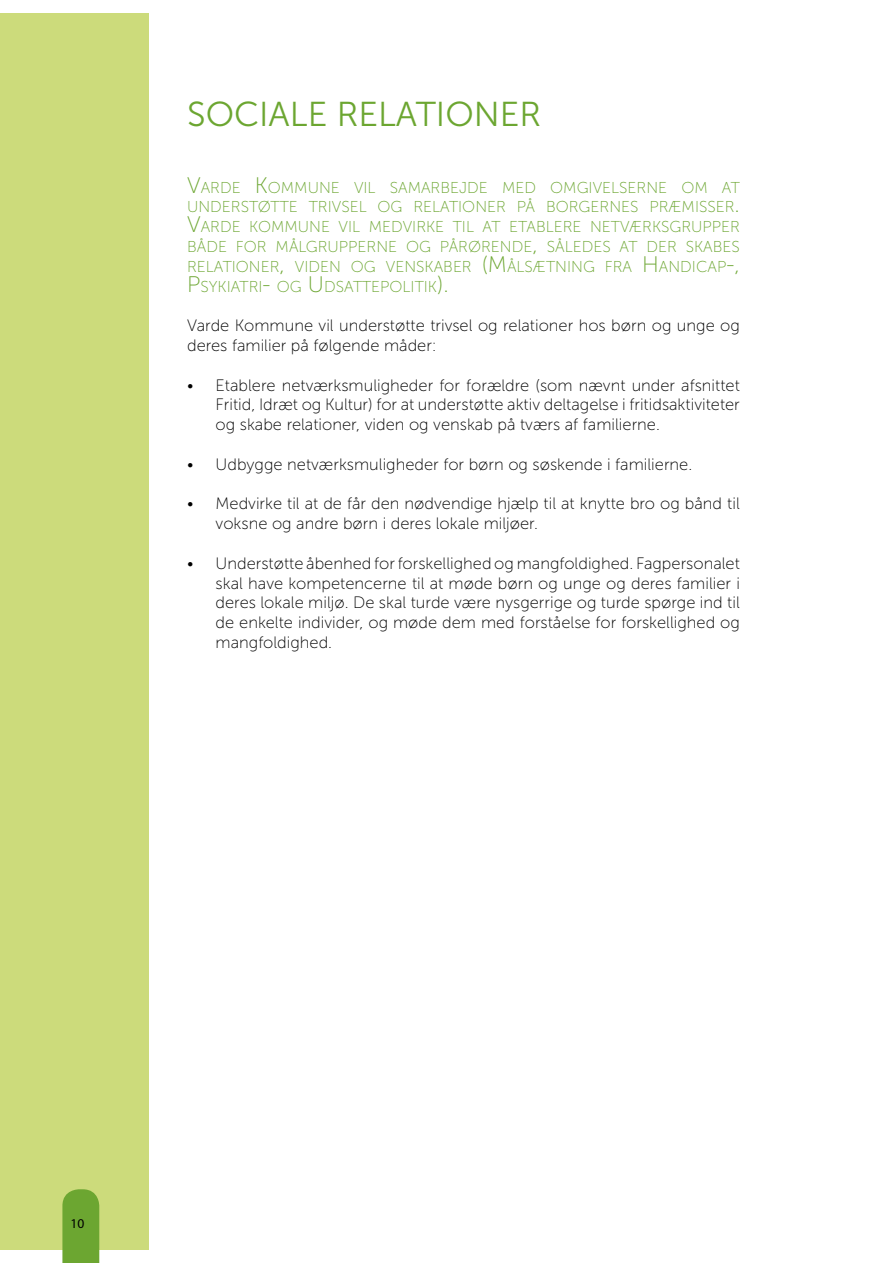
<style>
.page{position:relative;width:893px;height:1263px;background:#fff}
.page>*{position:absolute;margin:0;border:0;box-sizing:border-box;transform-origin:0 0}
.t1{font:34.5px "Museo Sans 300";color:#6ca631}
.t2{font:16.5px/19.8px "Museo Sans 100";color:#000}
.t3{font:15.75px/19.8px "Museo Sans 100";color:#6ca631;text-align:justify}
.t4{font:13.5px "Myriad Pro";color:#000}
.s1{font-size:22.5px}
</style>
<div class="page">
<div style="left:0;top:0;width:149px;height:1263px;background:#ccdb7b"></div>
<div style="left:0;top:1250px;width:893px;height:13px;background:#fff"></div>
<div style="left:0;top:0;width:893px;height:13px;background:#fff"></div>
<svg style="left:62px;top:1189px;width:37px;height:74px;background:#71a835"></svg>
<h1 class="t1" style="left:187px;top:96px;width:356px">SOCIALE RELATIONER</h1>
<p class="t3" style="left:187px;top:177px;width:554px"><span class="s1">V</span>ARDE <span class="s1">K</span>OMMUNE VI L SAMARBEJDE MED OMGIVELSERNE OM AT UNDERSTØTTE TRIVSEL OG RELATIONER PÅ BORGERNES PRÆMISSER<span class="s1">.<br>V</span>ARDE KOMMUNE VI L MEDVI RKE TI L AT ETABLERE NETVÆRKSGRUPPER BÅDE FOR MÅLGRUPPERNE OG PÅRØRENDE<span class="s1">,</span> SÅLEDES AT DER SKABES RELATIONER<span class="s1">,</span> VI DEN OG VENSKABER <span class="s1">(M</span>ÅLSÆTNI NG FRA <span class="s1">H</span>ANDICAP<span class="s1">-, P</span>SYKIATRI <span class="s1">-</span> OG <span class="s1">U</span> DSATTEPOLITI K<span class="s1">).</span></p>
<p class="t2" style="left:187px;top:316px;width:554px">Varde Kommune vil understøtte trivsel og relationer hos børn og unge og deres familier på følgende måder:</p>
<p class="t2" style="left:216px;top:375px;width:526px;text-align:justify;text-indent:-28px">• Etablere netværksmuligheder for forældre (som nævnt under afsnittet Fritid, Idræt og Kultur) for at understøtte aktiv deltagelse i fritidsaktiviteter og skabe relationer, viden og venskab på tværs af familierne.</p>
<p class="t2" style="left:187px;top:454px;width:507px">• Udbygge netværksmuligheder for børn og søskende i familierne.</p>
<p class="t2" style="left:216px;top:494px;width:526px;text-indent:-28px">• Medvirke til at de får den nødvendige hjælp til at knytte bro og bånd til voksne og andre børn i deres lokale miljøer.</p>
<p class="t2" style="left:216px;top:553px;width:526px;text-align:justify;text-indent:-28px">• Understøtte åbenhed for forskellighed og mangfoldighed. Fagpersonalet skal have kompetencerne til at møde børn og unge og deres familier i deres lokale miljø. De skal turde være nysgerrige og turde spørge ind til de enkelte individer, og møde dem med forståelse for forskellighed og mangfoldighed.</p>
<p class="t4" style="left:71px;top:1215px;width:15px">10</p>
</div>
